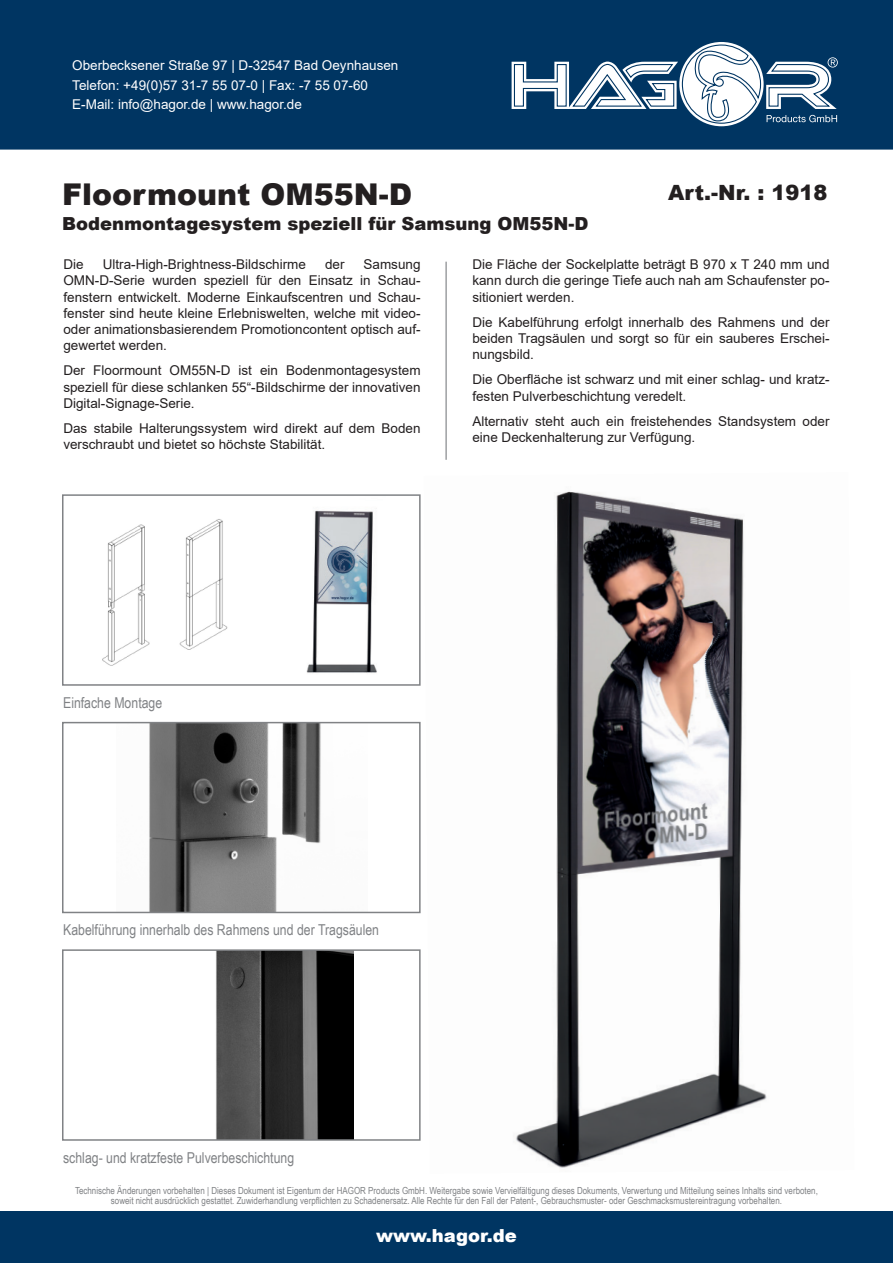
<style>
.page{position:relative;width:893px;height:1263px;background:#fff}
.page>*{position:absolute;margin:0;border:0;box-sizing:border-box;transform-origin:0 0}
.t1{font:900 30px "Arial";color:#231f20}
.t2{font:900 21px "Arial";color:#231f20}
.t3{font:900 18px "Arial";color:#231f20}
.t4{font:900 18px "Arial";color:#fff}
.t5{font:15px "Arial Narrow";color:#808285}
.t6{font:13.5px/16.2px "Arial";color:#231f20;text-align:justify}
.t7{font:13.5px/19.5px "Arial";color:#fff}
.t8{font:9.75px/10.5px "Arial Narrow";color:#808285;text-align:center}
</style>
<div class="page">
<div style="left:0;top:1212px;width:893px;height:51px;background:#003562"></div>
<div style="left:0;top:0;width:893px;height:150px;background:#003562"></div>
<svg style="left:502px;top:39px;width:357px;height:92px"></svg>
<hr style="left:445px;top:262px;width:2px;height:198px;background:#9d9fa2">
<img style="left:515px;top:491px;width:252px;height:677px">
<img style="left:102px;top:519px;width:126px;height:147px">
<div style="left:62px;top:494px;width:359px;height:192px;border:2px solid #808285"></div>
<img style="left:303px;top:496px;width:83px;height:177px">
<img style="left:149px;top:725px;width:172px;height:185px">
<div style="left:62px;top:722px;width:359px;height:191px;border:2px solid #808285"></div>
<img style="left:216px;top:952px;width:138px;height:186px">
<div style="left:62px;top:949px;width:359px;height:192px;border:2px solid #808285"></div>
<p class="t7" style="left:72px;top:56px;width:328px">Oberbecksener Straße 97 | D-32547 Bad Oeynhausen<br>Telefon: +49(0)57 31-7 55 07-0 | Fax: -7 55 07-60<br>E-Mail: info@hagor.de | www.hagor.de</p>
<h1 class="t1" style="left:62px;top:172px;width:352px">Floormount OM55N-D</h1>
<h3 class="t3" style="left:62px;top:211px;width:528px">Bodenmontagesystem speziell für Samsung OM55N-D</h3>
<h2 class="t2" style="left:668px;top:177px;width:161px">Art.-Nr. : 1918</h2>
<p class="t6" style="left:63px;top:256px;width:359px;text-indent:300px">Samsung OMN-D-Serie wurden speziell für den Einsatz in Schau&shy;fenstern entwickelt. Moderne Einkaufscentren und Schau&shy;fenster sind heute kleine Erlebniswelten, welche mit video&shy;oder animationsbasierendem Promotioncontent optisch auf&shy;gewertet werden.</p>
<p class="t6" style="left:63px;top:362px;width:359px">Der Floormount OM55N-D ist ein Bodenmontagesystem speziell für diese schlanken 55“-Bildschirme der innovativen Digital-Signage-Serie.</p>
<p class="t6" style="left:63px;top:420px;width:359px">Das stabile Halterungssystem wird direkt auf dem Boden verschraubt und bietet so höchste Stabilität.</p>
<p class="t6" style="left:63px;top:256px;width:22px">Die</p>
<p class="t6" style="left:103px;top:256px;width:205px">Ultra-High-Brightness-Bildschirme</p>
<p class="t6" style="left:325px;top:256px;width:21px">der</p>
<p class="t6" style="left:472px;top:256px;width:359px">Die Fläche der Sockelplatte beträgt B 970 x T 240 mm und kann durch die geringe Tiefe auch nah am Schaufenster po&shy;sitioniert werden.</p>
<p class="t6" style="left:472px;top:314px;width:359px">Die Kabelführung erfolgt innerhalb des Rahmens und der beiden Tragsäulen und sorgt so für ein sauberes Erschei&shy;nungsbild.</p>
<p class="t6" style="left:472px;top:371px;width:359px">Die Oberfläche ist schwarz und mit einer schlag- und kratz&shy;festen Pulverbeschichtung veredelt.</p>
<p class="t6" style="left:472px;top:413px;width:359px">Alternativ steht auch ein freistehendes Standsystem oder eine Deckenhalterung zur Verfügung.</p>
<p class="t5" style="left:63px;top:691px;width:101px">Einfache Montage</p>
<p class="t5" style="left:63px;top:919px;width:317px">Kabelführung innerhalb des Rahmens und der Tragsäulen</p>
<p class="t5" style="left:63px;top:1146px;width:233px">schlag- und kratzfeste Pulverbeschichtung</p>
<p class="t8" style="left:75px;top:1184px;width:744px">Technische Änderungen vorbehalten | Dieses Dokument ist Eigentum der HAGOR Products GmbH. Weitergabe sowie Vervielfältigung dieses Dokuments, Verwertung und Mitteilung seines Inhalts sind verboten, soweit nicht ausdrücklich gestattet. Zuwiderhandlung verpflichten zu Schadenersatz. Alle Rechte für den Fall der Patent-, Gebrauchsmuster- oder Geschmacksmustereintragung vorbehalten.</p>
<h3 class="t4" style="left:376px;top:1222px;width:142px">www.hagor.de</h3>
</div>
